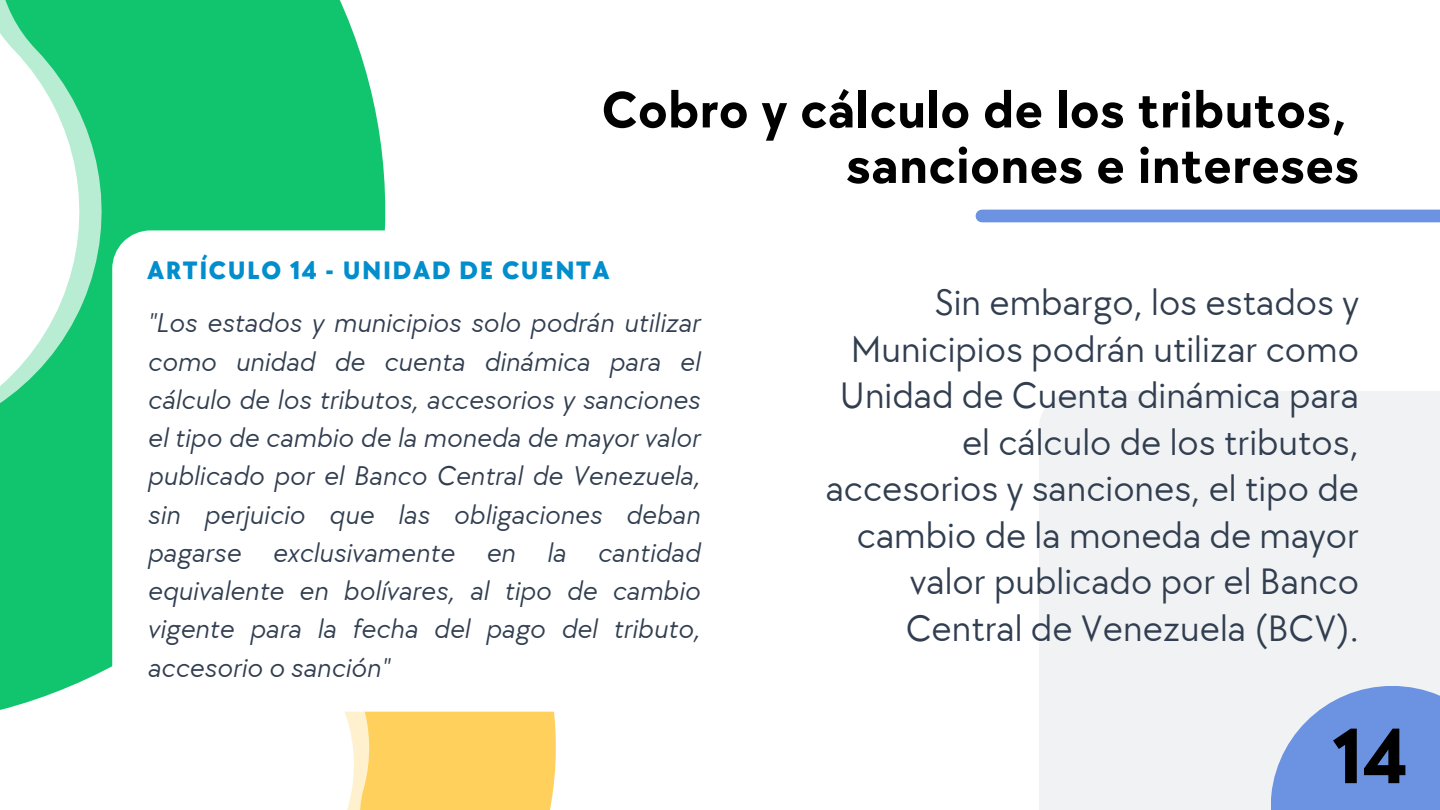
<style>
.page{position:relative;width:1440px;height:810px;background:#fff}
.page>*{position:absolute;margin:0;border:0;box-sizing:border-box;transform-origin:0 0}
.t1{font:700 80px "TT Chocolates";color:#000}
.t2{font:700 52.9px "TT Chocolates";letter-spacing:.015em;color:#000}
.t3{font:38px/46.5px "TT Chocolates";color:#313e50;text-align:right}
.t4{font:italic 28px/38.2px "TT Chocolates";color:#313e50;text-align:justify}
.t5{font:800 26px "TT Chocolates";letter-spacing:.06em;color:#028ecc}
</style>
<div class="page">
<svg style="left:347px;top:712px;width:209px;height:98px;background:#ffd467"></svg>
<svg style="left:0;top:0;width:425px;height:728px;fill:#11c46e"></svg>
<svg style="left:112px;top:230px;width:442px;height:482px"></svg>
<div style="left:1039px;top:391px;width:401px;height:419px;background:#f1f2f3"></div>
<svg style="left:1271px;top:686px;width:169px;height:124px;fill:#6b93e1"></svg>
<div style="left:982px;top:210px;width:458px;height:12px;background:#6b93e1"></div>
<p class="t2" style="left:602px;top:80px;width:746px">Cobro y cálculo de los tributos,</p>
<p class="t2" style="left:846px;top:135px;width:514px">sanciones e intereses</p>
<p class="t5" style="left:147px;top:256px;width:464px">ARTÍCULO 14 - UNIDAD DE CUENTA</p>
<p class="t4" style="left:147px;top:305px;width:554px">"Los estados y municipios solo podrán utilizar como unidad de cuenta dinámica para el cálculo de los tributos, accesorios y sanciones el tipo de cambio de la moneda de mayor valor publicado por el Banco Central de Venezuela, sin perjuicio que las obligaciones deban pagarse exclusivamente en la cantidad equivalente en bolívares, al tipo de cambio vigente para la fecha del pago del tributo, accesorio o sanción"</p>
<p class="t3" style="left:826px;top:280px;width:535px">Sin embargo, los estados y<br>Municipios podrán utilizar como<br>Unidad de Cuenta dinámica para el cálculo de los tributos, accesorios y sanciones, el tipo de cambio de la moneda de mayor valor publicado por el Banco<br>Central de Venezuela (BCV).</p>
<p class="t1" style="left:1333px;top:711px;width:77px">14</p>
</div>
